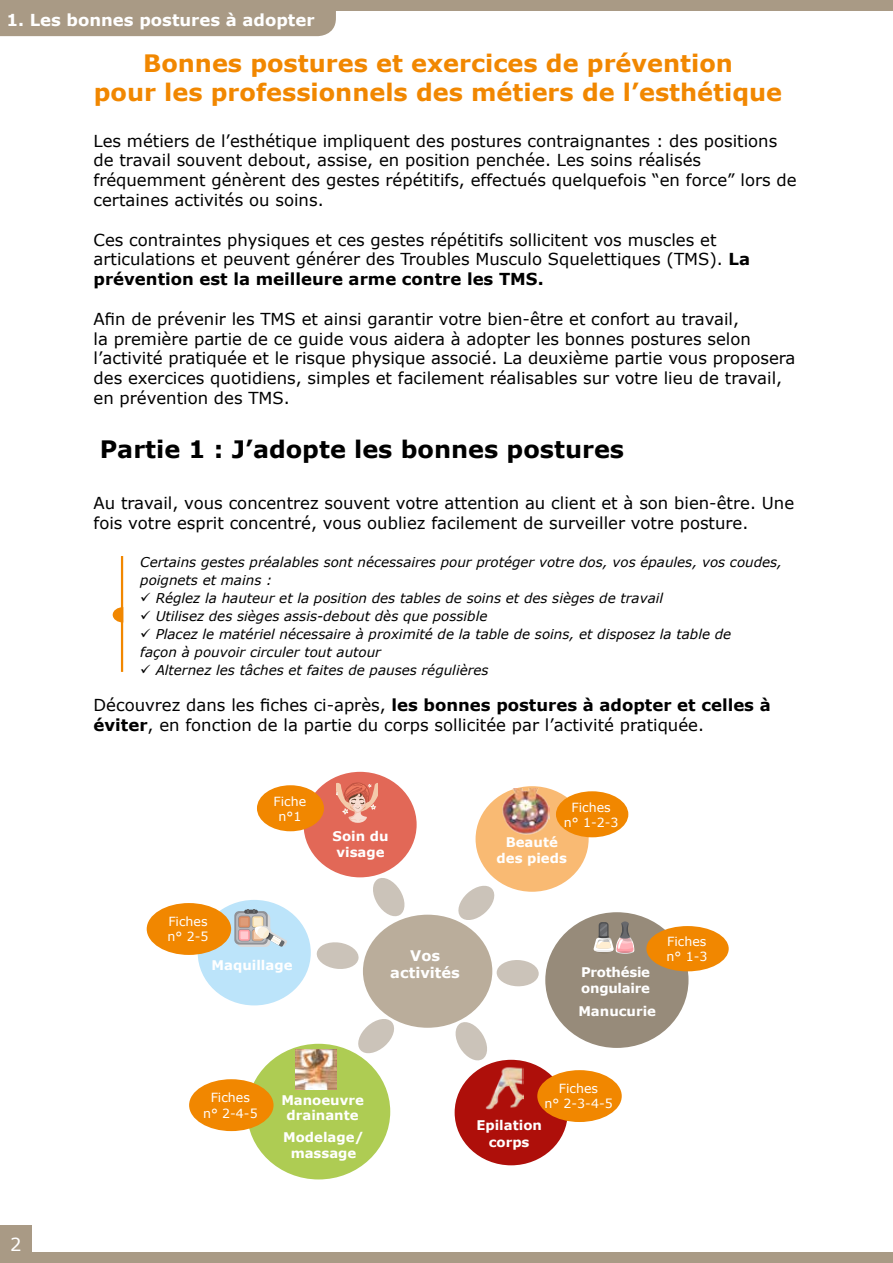
<style>
.page{position:relative;width:893px;height:1263px;background:#fff}
.page>*{position:absolute;margin:0;border:0;box-sizing:border-box;transform-origin:0 0}
.t1{font:700 24px/28.8px "Verdana";color:#f18700;text-align:center}
.t2{font:700 24px "Verdana";color:#000}
.t3{font:18px "Verdana";color:#fff}
.t4{font:16.5px/19.8px "Verdana";color:#000}
.t5{font:700 16.5px "Verdana";color:#fff}
.t6{font:700 14.7px/17.5px "Verdana";color:#fff;text-align:center}
.t7{font:italic 13.5px/18px "Verdana";color:#000}
.t8{font:700 13.35px/15.9px "Verdana";color:#fff;text-align:center}
.t9{font:700 13.35px/15.9px "Verdana";letter-spacing:-.02em;color:#fff}
.t10{font:12.6px/15.1px "Verdana";color:#fff;text-align:center}
.s1{font-weight:700}
</style>
<div class="page">
<div style="left:0;top:1252px;width:893px;height:11px;background:#a99a85"></div>
<div style="left:0;top:1225px;width:32px;height:38px;background:#a99a85"></div>
<div style="left:0;top:0;width:893px;height:11px;background:#a99a85"></div>
<hr style="left:121px;top:556px;width:2px;height:116px;background:#f18700">
<svg style="left:113px;top:607px;width:8px;height:15px"></svg>
<div style="left:0;top:11px;width:336px;height:25px;background:#a99a85"></div>
<div style="left:455px;top:1060px;width:113px;height:105px;background:#ae0f0a;border-radius:50%"></div>
<div style="left:363px;top:915px;width:129px;height:113px;background:#baad9b;border-radius:50%"></div>
<svg style="left:456px;top:885px;width:39px;height:37px"></svg>
<svg style="left:356px;top:1016px;width:41px;height:39px"></svg>
<div style="left:496px;top:960px;width:43px;height:27px;background:#cbc3b9;border-radius:50%"></div>
<svg style="left:371px;top:875px;width:34px;height:44px"></svg>
<svg style="left:454px;top:1019px;width:33px;height:42px"></svg>
<svg style="left:316px;top:942px;width:43px;height:27px"></svg>
<div style="left:304px;top:772px;width:113px;height:105px;background:#e26857;border-radius:50%"></div>
<svg style="left:336px;top:782px;width:41px;height:41px"></svg>
<img style="left:483px;top:1063px;width:41px;height:47px">
<div style="left:476px;top:786px;width:113px;height:106px;background:#f9ba73;border-radius:50%"></div>
<div style="left:198px;top:900px;width:113px;height:105px;background:#bce4fa;border-radius:50%"></div>
<div style="left:234px;top:911px;width:34px;height:33px;background:#8f9196;border-radius:5px"></div>
<svg style="left:236px;top:913px;width:30px;height:30px"></svg>
<svg style="left:237px;top:910px;width:50px;height:37px"></svg>
<div style="left:247px;top:1044px;width:143px;height:135px;background:#aecc53;border-radius:50%"></div>
<img style="left:296px;top:1049px;width:41px;height:40px">
<div style="left:545px;top:912px;width:143px;height:136px;background:#978b7a;border-radius:50%"></div>
<svg style="left:593px;top:921px;width:41px;height:33px"></svg>
<img style="left:502px;top:788px;width:48px;height:47px">
<div style="left:257px;top:785px;width:67px;height:46px;background:#f18700;border-radius:50%"></div>
<div style="left:556px;top:791px;width:72px;height:46px;background:#f18700;border-radius:50%"></div>
<div style="left:646px;top:926px;width:83px;height:45px;background:#f18700;border-radius:50%"></div>
<div style="left:537px;top:1070px;width:85px;height:52px;background:#f18700;border-radius:50%"></div>
<div style="left:189px;top:1079px;width:85px;height:52px;background:#f18700;border-radius:50%"></div>
<div style="left:147px;top:903px;width:84px;height:52px;background:#f18700;border-radius:50%"></div>
<p class="t5" style="left:6px;top:10px;width:310px">1. Les bonnes postures à adopter</p>
<h1 class="t1" style="left:94px;top:48px;width:690px">Bonnes postures et exercices de prévention<br>pour les professionnels des métiers de l’esthétique</h1>
<p class="t4" style="left:94px;top:130px;width:705px">Les métiers de l’esthétique impliquent des postures contraignantes : des positions de travail souvent debout, assise, en position penchée. Les soins réalisés fréquemment génèrent des gestes répétitifs, effectués quelquefois “en force” lors de certaines activités ou soins.</p>
<p class="t4" style="left:94px;top:229px;width:658px">Ces contraintes physiques et ces gestes répétitifs sollicitent vos muscles et articulations et peuvent générer des Troubles Musculo Squelettiques (TMS). <span class="s1">La prévention est la meilleure arme contre les TMS.</span></p>
<p class="t4" style="left:94px;top:308px;width:703px">Afin de prévenir les TMS et ainsi garantir votre bien-être et confort au travail,<br>la première partie de ce guide vous aidera à adopter les bonnes postures selon l’activité pratiquée et le risque physique associé. La deuxième partie vous proposera des exercices quotidiens, simples et facilement réalisables sur votre lieu de travail, en prévention des TMS.</p>
<h1 class="t2" style="left:100px;top:434px;width:526px">Partie 1 : J’adopte les bonnes postures</h1>
<p class="t4" style="left:94px;top:493px;width:702px">Au travail, vous concentrez souvent votre attention au client et à son bien-être. Une fois votre esprit concentré, vous oubliez facilement de surveiller votre posture.</p>
<p class="t7" style="left:140px;top:552px;width:643px">Certains gestes préalables sont nécessaires pour protéger votre dos, vos épaules, vos coudes, poignets et mains :</p>
<p class="t7" style="left:140px;top:588px;width:524px">✓ Réglez la hauteur et la position des tables de soins et des sièges de travail</p>
<p class="t7" style="left:140px;top:606px;width:349px">✓ Utilisez des sièges assis-debout dès que possible</p>
<p class="t7" style="left:140px;top:624px;width:592px">✓ Placez le matériel nécessaire à proximité de la table de soins, et disposez la table de façon à pouvoir circuler tout autour</p>
<p class="t7" style="left:140px;top:660px;width:350px">✓ Alternez les tâches et faites de pauses régulières</p>
<p class="t4" style="left:94px;top:694px;width:679px">Découvrez dans les fiches ci-après, <span class="s1">les bonnes postures à adopter et celles à éviter</span>, en fonction de la partie du corps sollicitée par l’activité pratiquée.</p>
<p class="t10" style="left:274px;top:793px;width:34px">Fiche n°1</p>
<p class="t10" style="left:564px;top:799px;width:56px">Fiches n° 1-2-3</p>
<p class="t3" style="left:10px;top:1233px;width:13px">2</p>
<p class="t10" style="left:167px;top:914px;width:42px;text-align:left">Fiches n° 2-5</p>
<p class="t8" style="left:212px;top:956px;width:82px">Maquillage</p>
<p class="t8" style="left:333px;top:827px;width:57px;text-align:left">Soin du visage</p>
<p class="t6" style="left:390px;top:946px;width:71px">Vos activités</p>
<p class="t8" style="left:497px;top:834px;width:72px">Beauté des pieds</p>
<p class="t9" style="left:581px;top:964px;width:70px">Prothésie ongulaire</p>
<p class="t8" style="left:578px;top:1002px;width:79px">Manucurie</p>
<p class="t10" style="left:666px;top:933px;width:42px;text-align:left">Fiches n° 1-3</p>
<p class="t10" style="left:203px;top:1090px;width:56px">Fiches n° 2-4-5</p>
<p class="t8" style="left:281px;top:1091px;width:84px">Manoeuvre drainante</p>
<p class="t8" style="left:283px;top:1128px;width:82px">Modelage/ massage</p>
<p class="t10" style="left:544px;top:1081px;width:70px">Fiches<br>n° 2-3-4-5</p>
<p class="t8" style="left:476px;top:1115px;width:67px;line-height:17.5px">Epilation corps</p>
</div>
